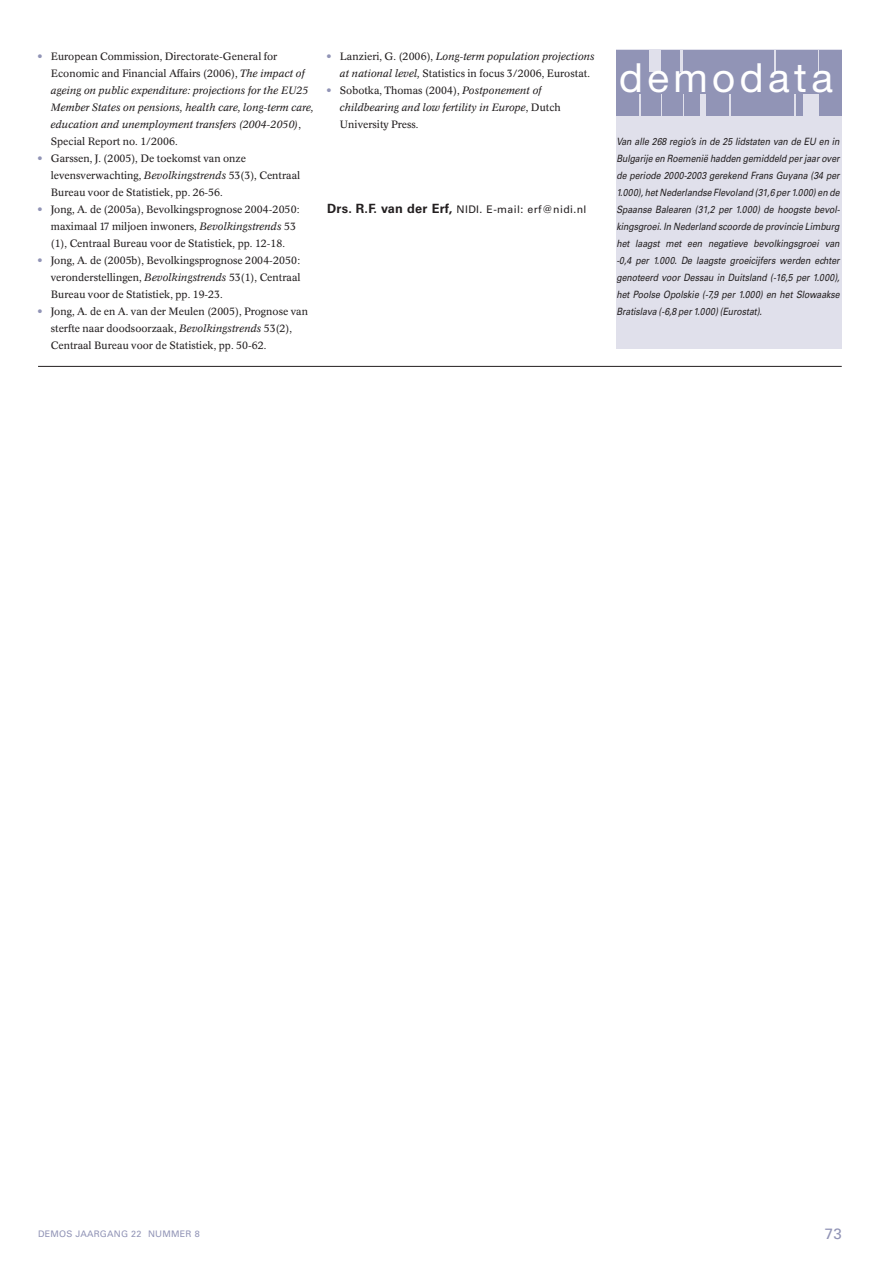
<style>
.page{position:relative;width:893px;height:1263px;background:#fff}
.page>*{position:absolute;margin:0;border:0;box-sizing:border-box;transform-origin:0 0}
.t1{font:40.2px "Helvetica Neue";letter-spacing:.11em;color:#fff}
.t2{font:15px "Univers";color:#9194b6}
.t3{font:10.5px/17px "Concorde BE";color:#231f20}
.t4{font:italic 10.5px/17px "Concorde BE";color:#231f20}
.t5{font:10.5px "Univers";letter-spacing:.04em;color:#231f20}
.t6{font:italic 10.05px/17px "Univers";letter-spacing:-.005em;color:#231f20;text-align:justify;scale:.87 1}
.t7{font:9px "Univers";letter-spacing:.02em;color:#9194b6}
.s1{font-family:"Univers";font-style:normal;color:#9194b6}
.s2{font-style:normal}
.s3{font-family:"Univers";color:#9194b6}
.s4{font-style:italic}
.s5{font-weight:700;font-size:12.75px}
</style>
<div class="page">
<svg style="left:38px;top:49px;width:804px;height:318px"></svg>
<p class="t4" style="left:51px;top:49px;width:265px;text-indent:-13px"><span class="s1">•</span> <span class="s2">European Commission, Directorate-General for Economic and Financial Affairs (2006),</span> The impact of ageing on public expenditure: projections for the EU25<br>Member States on pensions, health care, long-term care, education and unemployment transfers (2004-2050)<span class="s2">, Special Report no. 1/2006.</span></p>
<p class="t3" style="left:51px;top:151px;width:251px;text-indent:-13px"><span class="s3">•</span> Garssen, J. (2005), De toekomst van onze levensverwachting, <span class="s4">Bevolkingstrends</span> 53(3), Centraal<br>Bureau voor de Statistiek, pp. 26-56.</p>
<p class="t3" style="left:51px;top:202px;width:250px;text-indent:-13px"><span class="s3">•</span> Jong, A. de (2005a), Bevolkingsprognose 2004-2050: maximaal 17 miljoen inwoners, <span class="s4">Bevolkingstrends</span> 53 (1), Centraal Bureau voor de Statistiek, pp. 12-18.</p>
<p class="t3" style="left:51px;top:253px;width:251px;text-align:justify;text-indent:-13px"><span class="s3">•</span> Jong, A. de (2005b), Bevolkingsprognose 2004-2050: veronderstellingen, <span class="s4">Bevolkingstrends</span> 53(1), Centraal Bureau voor de Statistiek, pp. 19-23.</p>
<p class="t3" style="left:51px;top:304px;width:259px;text-indent:-13px"><span class="s3">•</span> Jong, A. de en A. van der Meulen (2005), Prognose van sterfte naar doodsoorzaak, <span class="s4">Bevolkingstrends</span> 53(2),<br>Centraal Bureau voor de Statistiek, pp. 50-62.</p>
<p class="t3" style="left:340px;top:49px;width:256px;text-indent:-13px"><span class="s3">•</span> Lanzieri, G. (2006), <span class="s4">Long-term population projections at national level,</span> Statistics in focus 3/2006, Eurostat.</p>
<p class="t4" style="left:340px;top:83px;width:222px;text-indent:-13px"><span class="s1">•</span> <span class="s2">Sobotka, Thomas (2004),</span> Postponement of childbearing and low fertility in Europe<span class="s2">, Dutch<br>University Press.</span></p>
<p class="t5" style="left:327px;top:206px;width:261px"><span class="s5">Drs. R.F. van der Erf,</span> NIDI. E-mail: erf@nidi.nl</p>
<h1 class="t1" style="left:619px;top:64px;width:215px">demodata</h1>
<p class="t6" style="left:616px;top:134px;width:260px">Van alle 268 regio’s in de 25 lidstaten van de EU en in Bulgarije en Roemenië hadden gemiddeld per jaar over de periode 2000-2003 gerekend Frans Guyana (34 per 1.000),hetNederlandse Flevoland (31,6 per 1.000)en de Spaanse Balearen (31,2 per 1.000) de hoogste bevol&shy;kingsgroei.In Nederland scoorde de provincie Limburg het laagst met een negatieve bevolkingsgroei van -0,4 per 1.000. De laagste groeicijfers werden echter genoteerd voor Dessau in Duitsland (-16,5 per 1.000), het Poolse Opolskie (-7,9 per 1.000) en het Slowaakse Bratislava (-6,8 per 1.000)(Eurostat).</p>
<p class="t7" style="left:38px;top:1231px;width:163px">DEMOS JAARGANG 22 NUMMER 8</p>
<h2 class="t2" style="left:825px;top:1228px;width:19px">73</h2>
</div>
